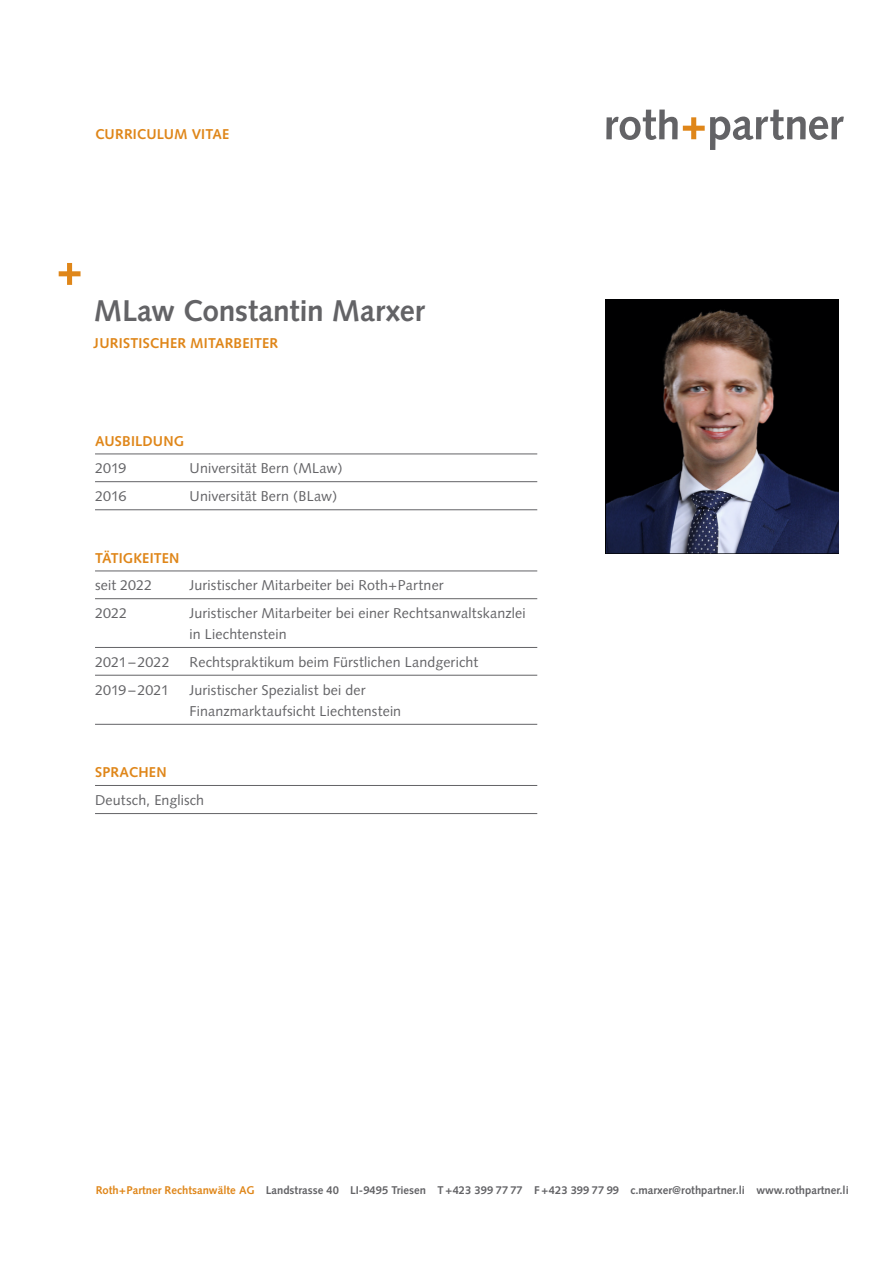
<style>
.page{position:relative;width:893px;height:1263px;background:#fff}
.page>*{position:absolute;margin:0;border:0;box-sizing:border-box;transform-origin:0 0}
.t1{font:700 30px "Syntax";letter-spacing:-.005em;color:#636366}
.Grundtext_Linie_oben{font:14.25px/21px "Syntax";letter-spacing:.01em;color:#636366}
.Grundtext_fett{font:700 14.25px "Syntax";letter-spacing:.01em;color:#df8619}
.t2{font:700 11.25px "Syntax";color:#636366}
.s1{color:#df8619}
</style>
<div class="page">
<svg style="left:606px;top:110px;width:238px;height:40px"></svg>
<hr style="left:95px;top:454px;width:442px;height:1px;background:#636366">
<hr style="left:95px;top:481px;width:442px;height:1px;background:#636366">
<hr style="left:95px;top:509px;width:442px;height:1px;background:#636366">
<hr style="left:95px;top:571px;width:442px;height:1px;background:#636366">
<hr style="left:95px;top:598px;width:442px;height:1px;background:#636366">
<hr style="left:95px;top:647px;width:442px;height:1px;background:#636366">
<hr style="left:95px;top:675px;width:442px;height:1px;background:#636366">
<hr style="left:95px;top:724px;width:442px;height:1px;background:#636366">
<hr style="left:95px;top:785px;width:442px;height:1px;background:#636366">
<hr style="left:95px;top:813px;width:442px;height:1px;background:#636366">
<svg style="left:59px;top:263px;width:22px;height:22px"></svg>
<img style="left:606px;top:299px;width:233px;height:254px">
<p class="Grundtext_fett" style="left:95px;top:126px;width:136px">CURRICULUM VITAE</p>
<p class="t1" style="left:94px;top:294px;width:332px">MLaw Constantin Marxer</p>
<p class="Grundtext_fett" style="left:94px;top:335px;width:186px">JURISTISCHER MITARBEITER</p>
<p class="Grundtext_fett" style="left:95px;top:432px;width:91px">AUSBILDUNG</p>
<p class="Grundtext_Linie_oben" style="left:95px;top:458px;width:33px">2019</p>
<p class="Grundtext_Linie_oben" style="left:190px;top:458px;width:154px">Universität Bern (MLaw)</p>
<p class="Grundtext_Linie_oben" style="left:95px;top:486px;width:33px">2016</p>
<p class="Grundtext_Linie_oben" style="left:190px;top:486px;width:149px">Universität Bern (BLaw)</p>
<p class="Grundtext_fett" style="left:95px;top:549px;width:86px">TÄTIGKEITEN</p>
<p class="Grundtext_Linie_oben" style="left:95px;top:575px;width:59px">seit 2022</p>
<p class="Grundtext_Linie_oben" style="left:190px;top:575px;width:255px">Juristischer Mitarbeiter bei Roth+Partner</p>
<p class="Grundtext_Linie_oben" style="left:95px;top:603px;width:33px">2022</p>
<p class="Grundtext_Linie_oben" style="left:190px;top:603px;width:337px">Juristischer Mitarbeiter bei einer Rechtsanwaltskanzlei in Liechtenstein</p>
<p class="Grundtext_Linie_oben" style="left:95px;top:651px;width:76px">2021–2022</p>
<p class="Grundtext_Linie_oben" style="left:190px;top:651px;width:290px">Rechtspraktikum beim Fürstlichen Landgericht</p>
<p class="Grundtext_Linie_oben" style="left:95px;top:679px;width:75px">2019–2021</p>
<p class="Grundtext_Linie_oben" style="left:190px;top:679px;width:177px">Juristischer Spezialist bei der</p>
<p class="Grundtext_Linie_oben" style="left:190px;top:700px;width:213px">Finanzmarktaufsicht Liechtenstein</p>
<p class="Grundtext_fett" style="left:95px;top:764px;width:73px">SPRACHEN</p>
<p class="Grundtext_Linie_oben" style="left:95px;top:789px;width:111px">Deutsch, Englisch</p>
<p class="t2" style="left:96px;top:1183px;width:755px"><span class="s1">Roth+Partner Rechtsanwälte AG</span> Landstrasse 40 LI-9495 Triesen T +423 399 77 77 F +423 399 77 99 c.marxer@rothpartner.li www.rothpartner.li</p>
</div>
